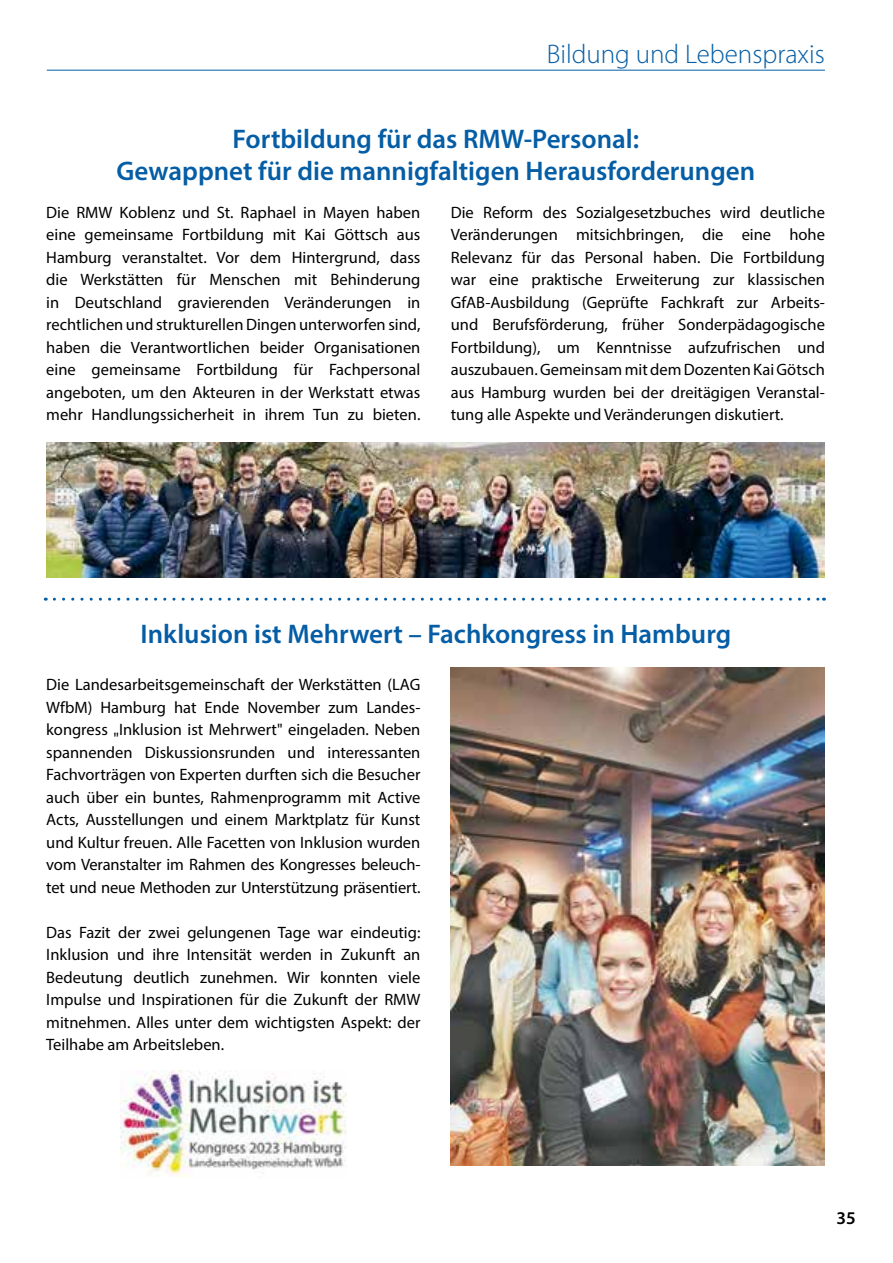
<style>
.page{position:relative;width:893px;height:1263px;background:#fff}
.page>*{position:absolute;margin:0;border:0;box-sizing:border-box;transform-origin:0 0}
.t1{font:600 27px/32.4px "Myriad Pro";color:#045da5;text-align:center}
.t2{font:300 27px "Myriad Pro";color:#045da5}
.t3{font:600 18px "Myriad Pro";color:#000}
.t4{font:16.5px/22.5px "Myriad Pro";color:#000;text-align:justify}
</style>
<div class="page">
<hr style="left:47px;top:70px;width:778px;height:1px;background:#045da5">
<svg style="left:54px;top:598px;width:770px;height:3px"></svg>
<img style="left:47px;top:443px;width:778px;height:135px">
<img style="left:121px;top:1071px;width:225px;height:106px">
<img style="left:451px;top:668px;width:374px;height:497px">
<h1 class="t2" style="left:547px;top:39px;width:280px">Bildung und Lebenspraxis</h1>
<h1 class="t1" style="left:116px;top:122px;width:640px">Fortbildung für das RMW-Personal:<br>Gewappnet für die mannigfaltigen Herausforderungen</h1>
<p class="t4" style="left:46px;top:201px;width:376px">Die RMW Koblenz und St. Raphael in Mayen haben eine gemeinsame Fortbildung mit Kai Göttsch aus Hamburg veranstaltet. Vor dem Hintergrund, dass die Werkstätten für Menschen mit Behinderung in Deutschland gravierenden Veränderungen in rechtlichen und strukturellen Dingen unterworfen sind, haben die Verantwortlichen beider Organisationen eine gemeinsame Fortbildung für Fachpersonal angeboten, um den Akteuren in der Werkstatt etwas mehr Handlungssicherheit in ihrem Tun zu bieten.</p>
<p class="t4" style="left:451px;top:201px;width:376px">Die Reform des Sozialgesetzbuches wird deutliche Veränderungen mitsichbringen, die eine hohe Relevanz für das Personal haben. Die Fortbildung war eine praktische Erweiterung zur klassischen GfAB-Ausbildung (Geprüfte Fachkraft zur Arbeits&shy;und Berufsförderung, früher Sonderpädagogische Fortbildung), um Kenntnisse aufzufrischen und auszubauen. Gemeinsam mit dem Dozenten Kai Götsch aus Hamburg wurden bei der dreitägigen Veranstal&shy;tung alle Aspekte und Veränderungen diskutiert.</p>
<h1 class="t1" style="left:140px;top:617px;width:592px">Inklusion ist Mehrwert – Fachkongress in Hamburg</h1>
<p class="t4" style="left:46px;top:673px;width:376px">Die Landesarbeitsgemeinschaft der Werkstätten (LAG WfbM) Hamburg hat Ende November zum Landes&shy;kongress</p>
<p class="t4" style="left:46px;top:718px;width:376px;text-indent:73px">Inklusion ist Mehrwert" eingeladen. Neben spannenden Diskussionsrunden und interessanten Fachvorträgen von Experten durften sich die Besucher auch über ein buntes, Rahmenprogramm mit Active Acts, Ausstellungen und einem Marktplatz für Kunst und Kultur freuen. Alle Facetten von Inklusion wurden vom Veranstalter im Rahmen des Kongresses beleuch&shy;tet und neue Methoden zur Unterstützung präsentiert.</p>
<p class="t4" style="left:46px;top:921px;width:376px">Das Fazit der zwei gelungenen Tage war eindeutig:<br>Inklusion und ihre Intensität werden in Zukunft an Bedeutung deutlich zunehmen. Wir konnten viele Impulse und Inspirationen für die Zukunft der RMW mitnehmen. Alles unter dem wichtigsten Aspekt: der Teilhabe am Arbeitsleben.</p>
<p class="t4" style="left:113px;top:727px;width:7px">"</p>
<p class="t3" style="left:837px;top:1206px;width:21px">35</p>
</div>
